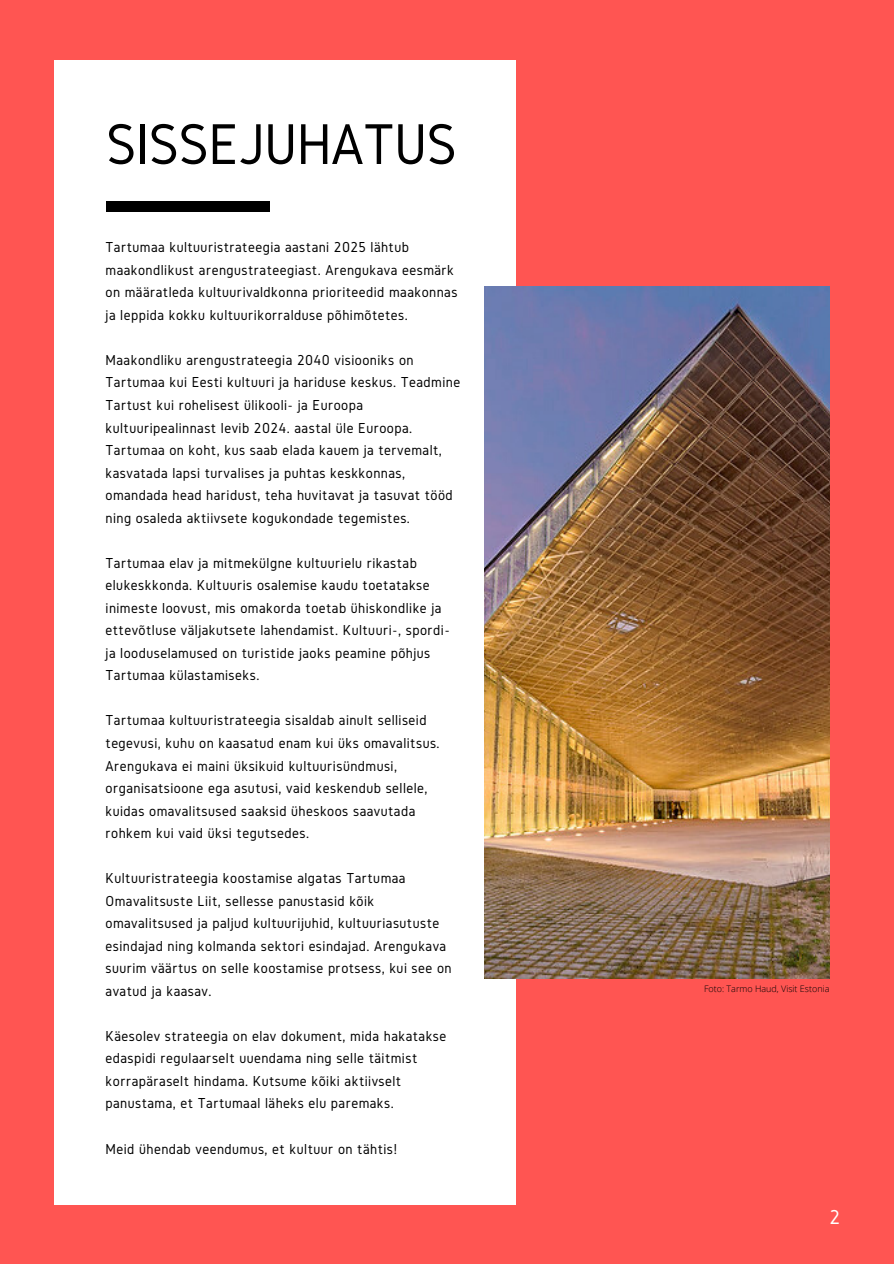
<style>
.page{position:relative;width:894px;height:1264px;background:#fff}
.page>*{position:absolute;margin:0;border:0;box-sizing:border-box;transform-origin:0 0}
.t1{font:59.55px "Gidole";letter-spacing:-.01em;color:#000}
.t2{font:21px "Gidole";color:#fff}
.t3{font:15px/22.5px "Gidole";letter-spacing:.03em;color:#000}
.t4{font:300 9px "Open Sans";color:#000}
</style>
<div class="page">
<div style="left:0;top:0;width:893px;height:1263px;background:#ff5552"></div>
<div style="left:55px;top:60px;width:460px;height:1144px;background:#fff"></div>
<img style="left:484px;top:286px;width:345px;height:692px">
<div style="left:106px;top:201px;width:163px;height:10px;background:#000"></div>
<h1 class="t1" style="left:106px;top:111px;width:352px">SISSEJUHATUS</h1>
<p class="t3" style="left:105px;top:236px;width:353px">Tartumaa kultuuristrateegia aastani 2025 lähtub maakondlikust arengustrateegiast. Arengukava eesmärk on määratleda kultuurivaldkonna prioriteedid maakonnas ja leppida kokku kultuurikorralduse põhimõtetes.</p>
<p class="t3" style="left:105px;top:348px;width:356px">Maakondliku arengustrateegia 2040 visiooniks on Tartumaa kui Eesti kultuuri ja hariduse keskus. Teadmine Tartust kui rohelisest ülikooli- ja Euroopa kultuuripealinnast levib 2024. aastal üle Euroopa.<br>Tartumaa on koht, kus saab elada kauem ja tervemalt, kasvatada lapsi turvalises ja puhtas keskkonnas, omandada head haridust, teha huvitavat ja tasuvat tööd ning osaleda aktiivsete kogukondade tegemistes.</p>
<p class="t3" style="left:105px;top:551px;width:346px">Tartumaa elav ja mitmekülgne kultuurielu rikastab elukeskkonda. Kultuuris osalemise kaudu toetatakse inimeste loovust, mis omakorda toetab ühiskondlike ja ettevõtluse väljakutsete lahendamist. Kultuuri-, spordi&shy;ja looduselamused on turistide jaoks peamine põhjus Tartumaa külastamiseks.</p>
<p class="t3" style="left:105px;top:709px;width:335px">Tartumaa kultuuristrateegia sisaldab ainult selliseid tegevusi, kuhu on kaasatud enam kui üks omavalitsus.<br>Arengukava ei maini üksikuid kultuurisündmusi, organisatsioone ega asutusi, vaid keskendub sellele, kuidas omavalitsused saaksid üheskoos saavutada rohkem kui vaid üksi tegutsedes.</p>
<p class="t3" style="left:105px;top:866px;width:347px">Kultuuristrateegia koostamise algatas Tartumaa Omavalitsuste Liit, sellesse panustasid kõik omavalitsused ja paljud kultuurijuhid, kultuuriasutuste esindajad ning kolmanda sektori esindajad. Arengukava suurim väärtus on selle koostamise protsess, kui see on avatud ja kaasav.</p>
<p class="t3" style="left:105px;top:1024px;width:342px">Käesolev strateegia on elav dokument, mida hakatakse edaspidi regulaarselt uuendama ning selle täitmist korrapäraselt hindama. Kutsume kõiki aktiivselt panustama, et Tartumaal läheks elu paremaks.</p>
<p class="t3" style="left:105px;top:1137px;width:293px">Meid ühendab veendumus, et kultuur on tähtis!</p>
<p class="t4" style="left:703px;top:982px;width:127px">Foto: Tarmo Haud, Visit Estonia</p>
<h2 class="t2" style="left:829px;top:1204px;width:12px">2</h2>
</div>
